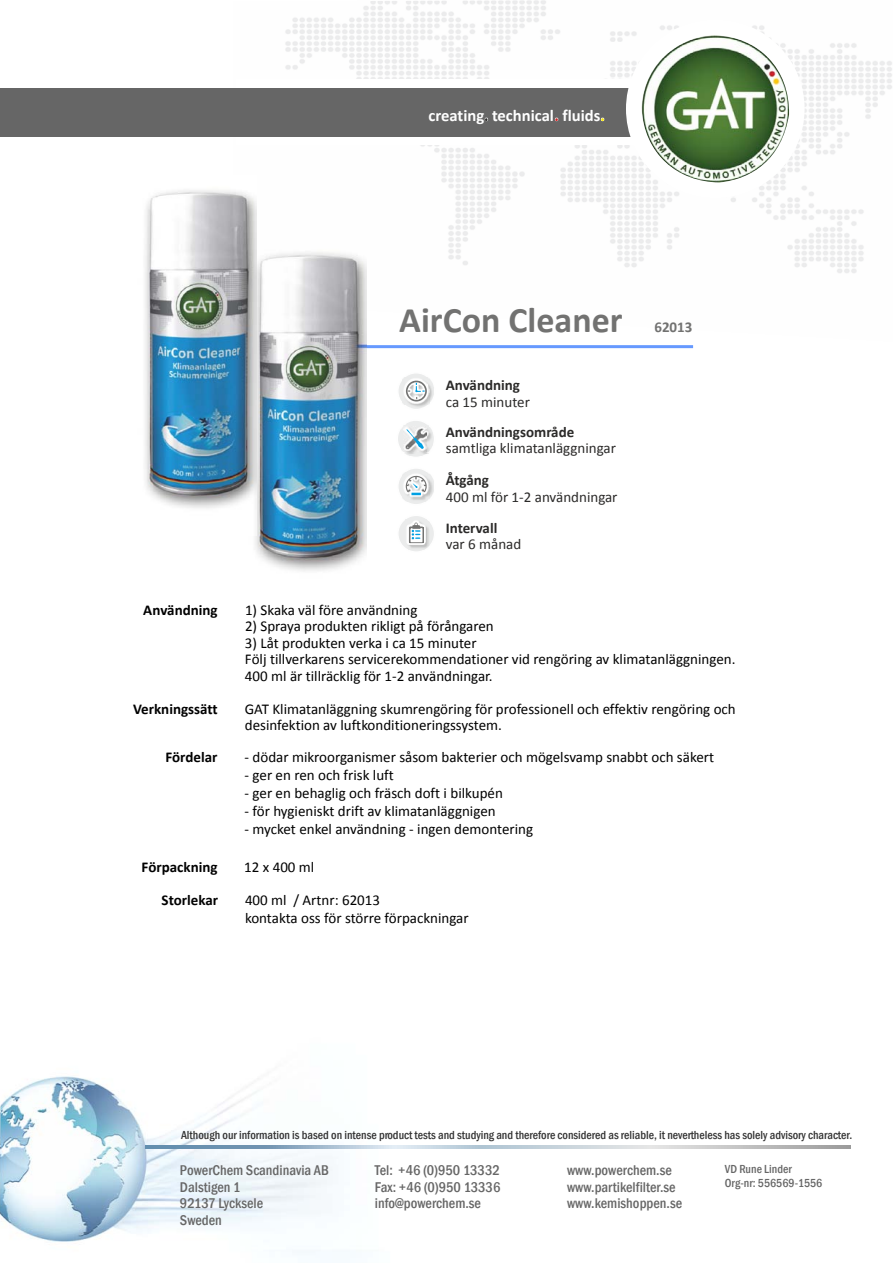
<style>
.page{position:relative;width:893px;height:1263px;background:#fff}
.page>*{position:absolute;margin:0;border:0;box-sizing:border-box;transform-origin:0 0}
.t1{font:700 36px "Calibri";color:#727271}
.t2{font:700 16.65px "Calibri";color:#fefefe}
.t3{font:15px/16.5px "Calibri";color:#000}
.t4{font:15px "Calibri";color:#2b2a29}
.t5{font:700 15px "Calibri";color:#000}
.t6{font:700 15px "Calibri";color:#2b2a29}
.t7{font:700 15px "Calibri";color:#727271}
.t8{font:500 condensed 14.55px/16.5px "Franklin Gothic";color:#666}
.t9{font:500 condensed 12px "Franklin Gothic";color:#333}
.t10{font:500 condensed 12px/13.6px "Franklin Gothic";color:#666}
.s1{color:#2b2a29}
.s2{color:#cd2628}
.s3{color:#ffed00}
</style>
<div class="page">
<img style="left:256px;top:0;width:636px;height:342px">
<img style="left:0;top:1076px;width:424px;height:177px">
<svg style="left:145px;top:1146px;width:706px;height:2px"></svg>
<div style="left:236px;top:80px;width:401px;height:65px;background:#fff"></div>
<div style="left:0;top:88px;width:649px;height:49px;background:#666"></div>
<div style="left:626px;top:20px;width:179px;height:178px;background:#fff;border-radius:50%"></div>
<svg style="left:484px;top:117px;width:4px;height:5px"></svg>
<svg style="left:554px;top:117px;width:5px;height:5px"></svg>
<svg style="left:600px;top:117px;width:5px;height:5px"></svg>
<img style="left:641px;top:35px;width:149px;height:147px">
<hr style="left:357px;top:345px;width:336px;height:3px;background:#69f">
<div style="left:398px;top:515px;width:36px;height:37px;background:#ebecec;border-radius:50%"></div>
<div style="left:397px;top:515px;width:38px;height:38px;border:1px solid #fefefe;border-radius:50%"></div>
<img style="left:425px;top:522px;width:5px;height:27px">
<svg style="left:405px;top:519px;width:22px;height:29px"></svg>
<div style="left:398px;top:468px;width:36px;height:37px;background:#ebecec;border-radius:50%"></div>
<div style="left:397px;top:467px;width:38px;height:38px;border:1px solid #fefefe;border-radius:50%"></div>
<img style="left:405px;top:475px;width:28px;height:26px">
<img style="left:403px;top:499px;width:27px;height:1px">
<svg style="left:402px;top:471px;width:29px;height:28px"></svg>
<div style="left:397px;top:420px;width:37px;height:37px;background:#ebecec;border-radius:50%"></div>
<div style="left:397px;top:420px;width:38px;height:38px;border:1px solid #fefefe;border-radius:50%"></div>
<div style="left:398px;top:373px;width:36px;height:36px;background:#ebecec;border-radius:50%"></div>
<div style="left:397px;top:372px;width:38px;height:38px;border:1px solid #fefefe;border-radius:50%"></div>
<img style="left:431px;top:380px;width:2px;height:22px">
<svg style="left:401px;top:338px;width:30px;height:120px"></svg>
<img style="left:255px;top:239px;width:111px;height:332px">
<img style="left:145px;top:190px;width:111px;height:345px">
<p class="t2" style="left:428px;top:108px;width:178px">creating<span class="s1">.</span> technical<span class="s2">.</span> fluids<span class="s3">.</span></p>
<h1 class="t1" style="left:399px;top:305px;width:225px">AirCon Cleaner</h1>
<p class="t6" style="left:446px;top:379px;width:76px">Användning</p>
<p class="t4" style="left:446px;top:395px;width:86px">ca 15 minuter</p>
<p class="t6" style="left:446px;top:425px;width:130px">Användningsområde</p>
<p class="t4" style="left:446px;top:442px;width:172px">samtliga klimatanläggningar</p>
<p class="t6" style="left:446px;top:474px;width:45px">Åtgång</p>
<p class="t4" style="left:446px;top:491px;width:173px">400 ml för 1-2 användningar</p>
<p class="t6" style="left:446px;top:521px;width:53px">Intervall</p>
<p class="t4" style="left:446px;top:538px;width:77px">var 6 månad</p>
<p class="t7" style="left:654px;top:321px;width:40px">62013</p>
<p class="t5" style="left:143px;top:604px;width:76px">Användning</p>
<p class="t3" style="left:245px;top:603px;width:174px">1) Skaka väl före användning</p>
<p class="t3" style="left:245px;top:619px;width:250px">2) Spraya produkten rikligt på förångaren</p>
<p class="t3" style="left:245px;top:636px;width:492px">3) Låt produkten verka i ca 15 minuter<br>Följ tillverkarens servicerekommendationer vid rengöring av klimatanläggningen.<br>400 ml är tillräcklig för 1-2 användningar.</p>
<p class="t5" style="left:133px;top:702px;width:86px">Verkningssätt</p>
<p class="t3" style="left:245px;top:702px;width:492px">GAT Klimatanläggning skumrengöring för professionell och effektiv rengöring och desinfektion av luftkonditioneringssystem.</p>
<p class="t5" style="left:166px;top:751px;width:53px">Fördelar</p>
<p class="t3" style="left:245px;top:750px;width:471px">- dödar mikroorganismer såsom bakterier och mögelsvamp snabbt och säkert</p>
<p class="t3" style="left:245px;top:768px;width:151px">- ger en ren och frisk luft</p>
<p class="t3" style="left:245px;top:786px;width:260px">- ger en behaglig och fräsch doft i bilkupén</p>
<p class="t3" style="left:245px;top:804px;width:253px">- för hygieniskt drift av klimatanläggnigen</p>
<p class="t3" style="left:245px;top:822px;width:290px">- mycket enkel användning - ingen demontering</p>
<p class="t5" style="left:142px;top:861px;width:77px">Förpackning</p>
<p class="t3" style="left:244px;top:860px;width:72px">12 x 400 ml</p>
<p class="t5" style="left:162px;top:894px;width:58px">Storlekar</p>
<p class="t3" style="left:245px;top:893px;width:225px;line-height:18px">400 ml / Artnr: 62013<br>kontakta oss för större förpackningar</p>
<p class="t9" style="left:181px;top:1130px;width:673px">Although our information is based on intense product tests and studying and therefore considered as reliable, it nevertheless has solely advisory character.</p>
<p class="t8" style="left:180px;top:1163px;width:151px">PowerChem Scandinavia AB<br>Dalstigen 1<br>92137 Lycksele<br>Sweden</p>
<p class="t8" style="left:375px;top:1163px;width:127px;text-align:justify">Tel: +46 (0)950 13332<br>Fax: +46 (0)950 13336 info@powerchem.se</p>
<p class="t8" style="left:567px;top:1163px;width:117px">www.powerchem.se www.partikelfilter.se www.kemishoppen.se</p>
<p class="t10" style="left:725px;top:1163px;width:99px">VD Rune Linder<br>Org-nr: 556569-1556</p>
</div>
